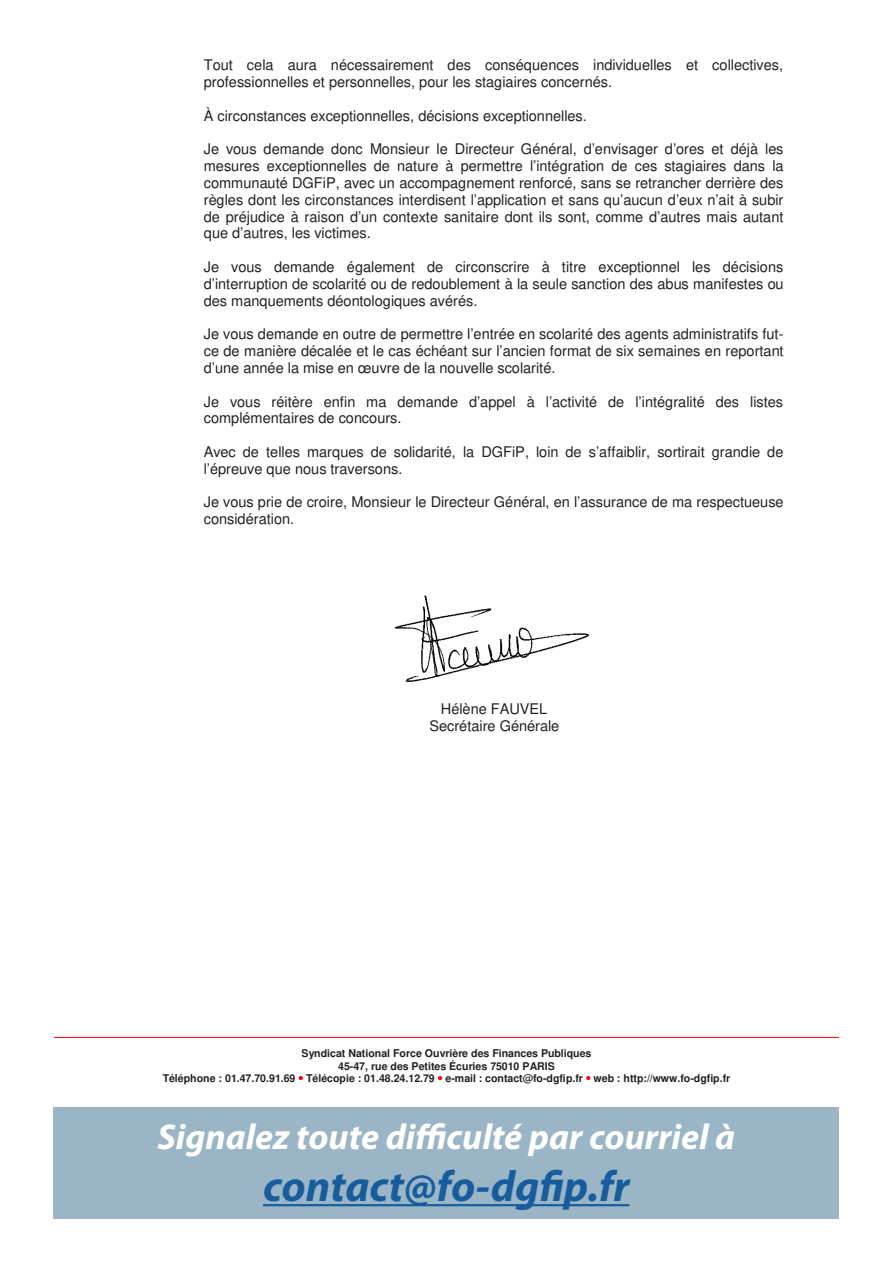
<style>
.page{position:relative;width:893px;height:1263px;background:#fff}
.page>*{position:absolute;margin:0;border:0;box-sizing:border-box;transform-origin:0 0}
.t1{font:italic 700 43.5px "Myriad Pro";color:#175d9e}
.t2{font:italic 700 36px "Myriad Pro";color:#fff}
.t3{font:14.7px/16.8px "Helvetica";color:#231f20}
.t4{font:700 10.65px/12.1px "Helvetica";letter-spacing:-.005em;color:#231f20;text-align:center}
.s1{color:#f00}
</style>
<div class="page">
<div style="left:54px;top:1107px;width:785px;height:111px;background:#9ab5c5"></div>
<hr style="left:54px;top:1037px;width:785px;height:1px;background:#f00">
<img style="left:394px;top:595px;width:196px;height:87px">
<hr style="left:263px;top:1204px;width:366px;height:2px;background:#175d9e">
<p class="t3" style="left:204px;top:57px;width:581px">Tout cela aura nécessairement des conséquences individuelles et collectives, professionnelles et personnelles, pour les stagiaires concernés.</p>
<p class="t3" style="left:204px;top:107px;width:385px">À circonstances exceptionnelles, décisions exceptionnelles.</p>
<p class="t3" style="left:204px;top:141px;width:581px;text-align:justify">Je vous demande donc Monsieur le Directeur Général, d’envisager d’ores et déjà les mesures exceptionnelles de nature à permettre l’intégration de ces stagiaires dans la communauté DGFiP, avec un accompagnement renforcé, sans se retrancher derrière des règles dont les circonstances interdisent l’application et sans qu’aucun d’eux n’ait à subir de préjudice à raison d’un contexte sanitaire dont ils sont, comme d’autres mais autant que d’autres, les victimes.</p>
<p class="t3" style="left:204px;top:258px;width:581px;text-align:justify">Je vous demande également de circonscrire à titre exceptionnel les décisions d’interruption de scolarité ou de redoublement à la seule sanction des abus manifestes ou des manquements déontologiques avérés.</p>
<p class="t3" style="left:204px;top:326px;width:581px;text-align:justify">Je vous demande en outre de permettre l’entrée en scolarité des agents administratifs fut&shy;ce de manière décalée et le cas échéant sur l’ancien format de six semaines en reportant d’une année la mise en œuvre de la nouvelle scolarité.</p>
<p class="t3" style="left:204px;top:393px;width:581px">Je vous réitère enfin ma demande d’appel à l’activité de l’intégralité des listes complémentaires de concours.</p>
<p class="t3" style="left:204px;top:443px;width:581px">Avec de telles marques de solidarité, la DGFiP, loin de s’affaiblir, sortirait grandie de l’épreuve que nous traversons.</p>
<p class="t3" style="left:204px;top:494px;width:581px">Je vous prie de croire, Monsieur le Directeur Général, en l’assurance de ma respectueuse considération.</p>
<p class="t3" style="left:429px;top:700px;width:132px;text-align:center">Hélène FAUVEL<br>Secrétaire Générale</p>
<p class="t4" style="left:163px;top:1047px;width:569px">Syndicat National Force Ouvrière des Finances Publiques<br>45-47, rue des Petites Écuries 75010 PARIS<br>Téléphone : 01.47.70.91.69 <span class="s1">•</span> Télécopie : 01.48.24.12.79 <span class="s1">•</span> e-mail : contact@fo-dgfip.fr <span class="s1">•</span> web : http://www.fo-dgfip.fr</p>
<p class="t2" style="left:157px;top:1113px;width:579px">Signalez toute difficulté par courriel à</p>
<p class="t1" style="left:263px;top:1158px;width:368px">contact@fo-dgfip.fr</p>
</div>
